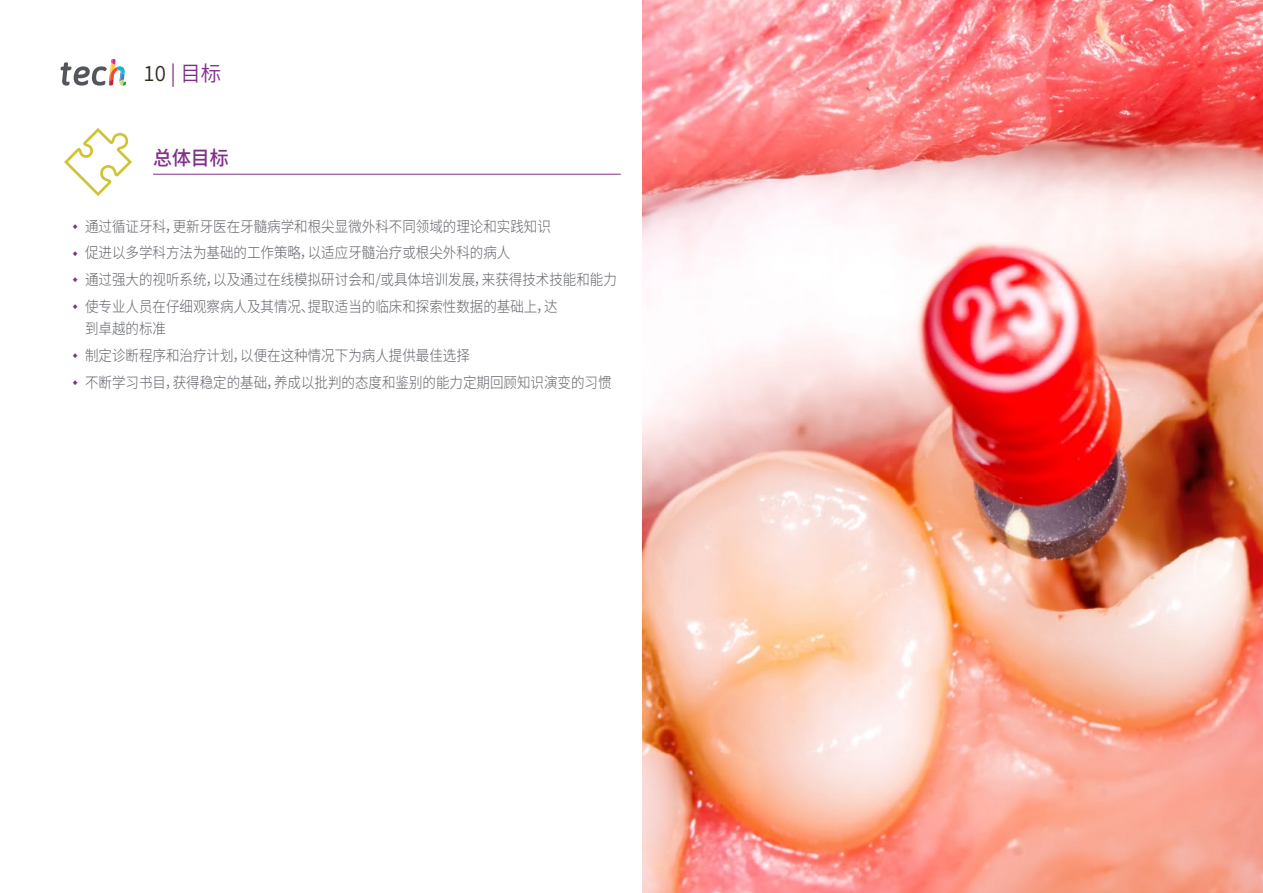
<style>
.page{position:relative;width:1263px;height:893px;background:#fff}
.page>*{position:absolute;margin:0;border:0;box-sizing:border-box;transform-origin:0 0}
.t1{font:21px "Source Han Sans CN";color:#813089}
.t2{font:500 19.5px "Source Han Sans CN";color:#813089}
.t3{font:300 15px/26.7px "Source Han Sans CN";color:#61646a;scale:.9 1}
.s1{color:#312e20}
</style>
<div class="page">
<img style="left:642px;top:0;width:621px;height:893px">
<svg style="left:61px;top:59px;width:65px;height:27px"></svg>
<svg style="left:64px;top:128px;width:68px;height:68px"></svg>
<hr style="left:153px;top:174px;width:468px;height:1px;background:#813089">
<h1 class="t1" style="left:144px;top:61px;width:79px"><span class="s1">10</span> | 目标</h1>
<h2 class="t2" style="left:153px;top:147px;width:77px">总体目标</h2>
<p class="t3" style="left:85px;top:213px;width:592px">通过循证牙科，更新牙医在牙髓病学和根尖显微外科不同领域的理论和实践知识<br>促进以多学科方法为基础的工作策略，以适应牙髓治疗或根尖外科的病人<br>通过强大的视听系统，以及通过在线模拟研讨会和/或具体培训发展，来获得技术技能和能力使专业人员在仔细观察病人及其情况、提取适当的临床和探索性数据的基础上，达</p>
<p class="t3" style="left:85px;top:316px;width:586px">到卓越的标准<br>制定诊断程序和治疗计划，以便在这种情况下为病人提供最佳选择<br>不断学习书目，获得稳定的基础，养成以批判的态度和鉴别的能力定期回顾知识演变的习惯</p>
</div>
